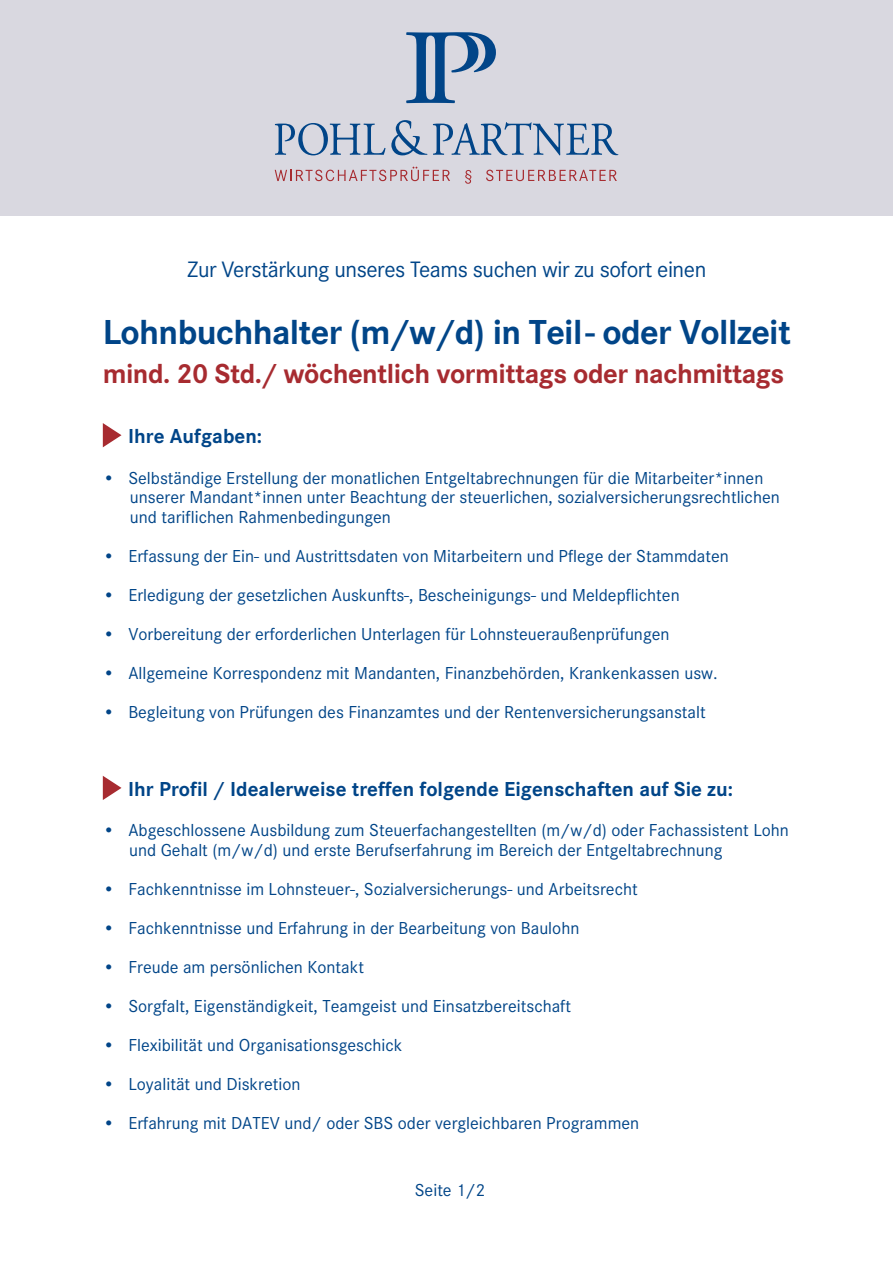
<style>
.page{position:relative;width:893px;height:1263px;background:#fff}
.page>*{position:absolute;margin:0;border:0;box-sizing:border-box;transform-origin:0 0}
.t1{font:700 36px "Corporate S";letter-spacing:-.02em;color:#014588}
.t2{font:700 28.5px "Corporate S";letter-spacing:-.02em;color:#a72b30}
.t3{font:23.1px "Corporate S";letter-spacing:-.02em;color:#014588}
.t4{font:700 21px "Corporate S";color:#014588}
.t5{font:18px/19.5px "Corporate S";color:#014588}
</style>
<div class="page">
<div style="left:0;top:0;width:893px;height:216px;background:#d9d8e0"></div>
<svg style="left:275px;top:123px;width:110px;height:32px"></svg>
<svg style="left:433px;top:122px;width:185px;height:33px"></svg>
<svg style="left:275px;top:167px;width:175px;height:14px"></svg>
<svg style="left:465px;top:170px;width:6px;height:14px"></svg>
<svg style="left:486px;top:170px;width:131px;height:11px"></svg>
<svg style="left:406px;top:32px;width:90px;height:71px"></svg>
<svg style="left:391px;top:120px;width:36px;height:35px"></svg>
<svg style="left:103px;top:423px;width:18px;height:24px"></svg>
<svg style="left:103px;top:776px;width:18px;height:24px"></svg>
<p class="t3" style="left:187px;top:254px;width:521px">Zur Verstärkung unseres Teams suchen wir zu sofort einen</p>
<h1 class="t1" style="left:103px;top:307px;width:690px">Lohnbuchhalter (m/w/d) in Teil- oder Vollzeit</h1>
<h2 class="t2" style="left:103px;top:354px;width:683px">mind. 20 Std./ wöchentlich vormittags oder nachmittags</h2>
<p class="t4" style="left:128px;top:422px;width:135px">Ihre Aufgaben:</p>
<p class="t5" style="left:130px;top:467px;width:651px;text-indent:-27px">• Selbständige Erstellung der monatlichen Entgeltabrechnungen für die Mitarbeiter*innen unserer Mandant*innen unter Beachtung der steuerlichen, sozialversicherungsrechtlichen und tariflichen Rahmenbedingungen</p>
<p class="t5" style="left:103px;top:545px;width:628px">• Erfassung der Ein- und Austrittsdaten von Mitarbeitern und Pflege der Stammdaten</p>
<p class="t5" style="left:103px;top:584px;width:578px">• Erledigung der gesetzlichen Auskunfts-, Bescheinigungs- und Meldepflichten</p>
<p class="t5" style="left:103px;top:623px;width:568px">• Vorbereitung der erforderlichen Unterlagen für Lohnsteueraußenprüfungen</p>
<p class="t5" style="left:103px;top:662px;width:616px">• Allgemeine Korrespondenz mit Mandanten, Finanzbehörden, Krankenkassen usw.</p>
<p class="t5" style="left:103px;top:701px;width:604px">• Begleitung von Prüfungen des Finanzamtes und der Rentenversicherungsanstalt</p>
<p class="t4" style="left:128px;top:774px;width:606px">Ihr Profil / Idealerweise treffen folgende Eigenschaften auf Sie zu:</p>
<p class="t5" style="left:129px;top:820px;width:661px;text-indent:-26px">• Abgeschlossene Ausbildung zum Steuerfachangestellten (m/w/d) oder Fachassistent Lohn und Gehalt (m/w/d) und erste Berufserfahrung im Bereich der Entgeltabrechnung</p>
<p class="t5" style="left:103px;top:878px;width:536px">• Fachkenntnisse im Lohnsteuer-, Sozialversicherungs- und Arbeitsrecht</p>
<p class="t5" style="left:103px;top:917px;width:478px">• Fachkenntnisse und Erfahrung in der Bearbeitung von Baulohn</p>
<p class="t5" style="left:103px;top:956px;width:263px">• Freude am persönlichen Kontakt</p>
<p class="t5" style="left:103px;top:995px;width:470px">• Sorgfalt, Eigenständigkeit, Teamgeist und Einsatzbereitschaft</p>
<p class="t5" style="left:103px;top:1034px;width:301px">• Flexibilität und Organisationsgeschick</p>
<p class="t5" style="left:103px;top:1073px;width:199px">• Loyalität und Diskretion</p>
<p class="t5" style="left:103px;top:1112px;width:538px">• Erfahrung mit DATEV und/ oder SBS oder vergleichbaren Programmen</p>
<p class="t5" style="left:415px;top:1180px;width:72px">Seite 1/2</p>
</div>
